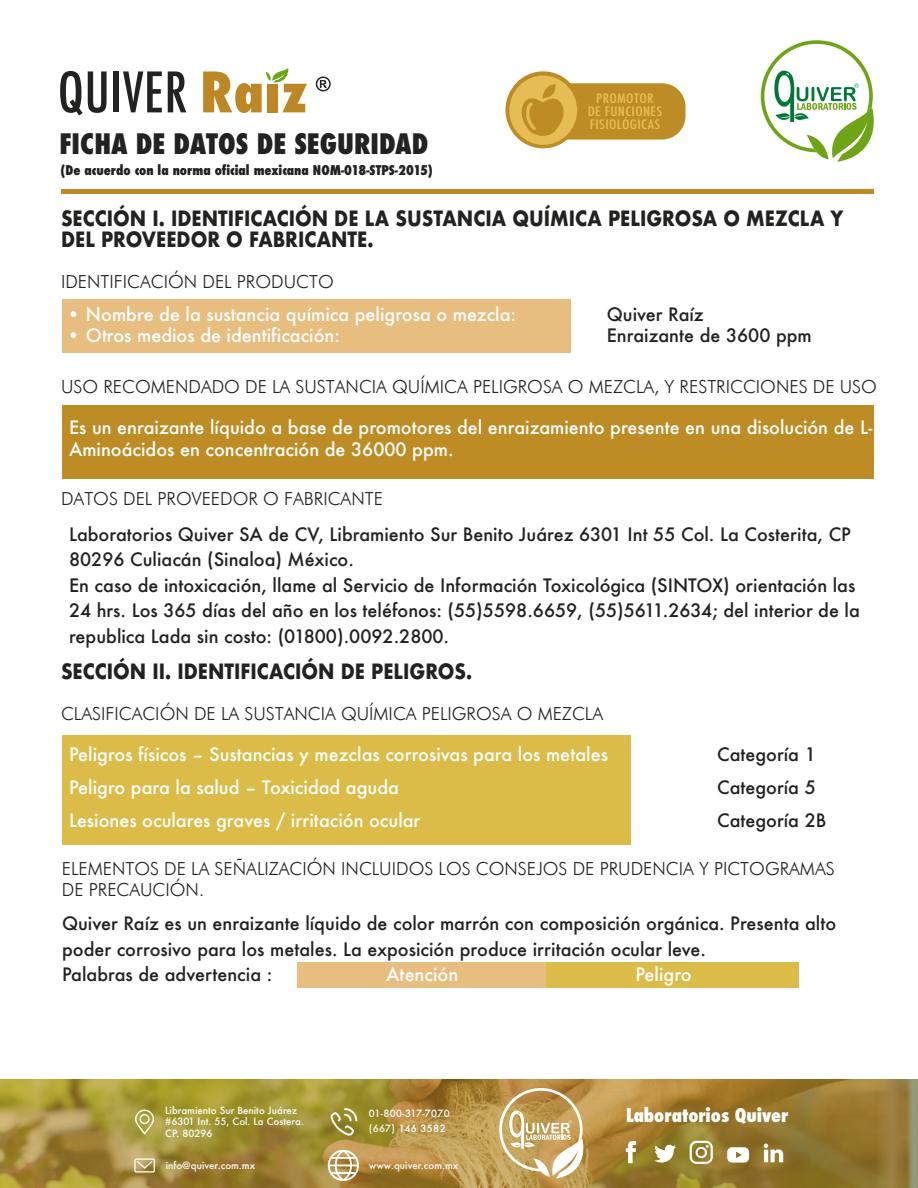
<style>
.page{position:relative;width:918px;height:1188px;background:#fff}
.page>*{position:absolute;margin:0;border:0;box-sizing:border-box;transform-origin:0 0}
.t1{font:800 condensed 27.45px "Futura";color:#222221}
.t2{font:700 20.55px/21.6px "Futura";color:#222221;scale:.88 1}
.t3{font:800 condensed 18.3px "Futura";color:#fff}
.t4{font:500 18px/25.5px "Futura";color:#222221}
.t5{font:500 18px/21.6px "Futura";color:#fff}
.t6{font:300 18px/21.6px "Futura BT";color:#222221}
.t7{font:800 condensed 13.05px "Futura";color:#222221}
.t8{font:500 condensed 12.75px/13.2px "Futura";letter-spacing:.02em;color:#e7be52;text-align:center;scale:1.21 1}
.t9{font:500 9.75px/11.7px "Futura";color:#fff}
.t10{font:500 9.75px/15px "Futura";letter-spacing:.04em;color:#fff}
</style>
<div class="page">
<div style="left:538px;top:83px;width:148px;height:57px;background:#be8c24;border-radius:23px"></div>
<svg style="left:505px;top:71px;width:76px;height:77px"></svg>
<div style="left:509px;top:76px;width:68px;height:69px;background:#e6bc54;border-radius:50%"></div>
<svg style="left:521px;top:84px;width:43px;height:52px"></svg>
<hr style="left:61px;top:190px;width:813px;height:4px;background:#be8c24">
<svg style="left:0;top:1079px;width:918px;height:109px;background:#a38737"></svg>
<svg style="left:499px;top:1088px;width:84px;height:90px"></svg>
<svg style="left:135px;top:1110px;width:19px;height:24px"></svg>
<svg style="left:328px;top:1150px;width:31px;height:31px"></svg>
<svg style="left:330px;top:1108px;width:27px;height:28px"></svg>
<svg style="left:134px;top:1158px;width:21px;height:15px"></svg>
<svg style="left:727px;top:1147px;width:22px;height:16px"></svg>
<svg style="left:654px;top:1145px;width:22px;height:18px"></svg>
<svg style="left:626px;top:1141px;width:10px;height:22px"></svg>
<svg style="left:690px;top:1141px;width:23px;height:23px"></svg>
<svg style="left:764px;top:1144px;width:19px;height:18px"></svg>
<div style="left:297px;top:962px;width:253px;height:26px;background:#e8be80"></div>
<div style="left:546px;top:962px;width:252px;height:26px;background:#dcbc48"></div>
<div style="left:62px;top:406px;width:812px;height:73px;background:#be8c24"></div>
<div style="left:62px;top:299px;width:509px;height:54px;background:#e8be80"></div>
<div style="left:62px;top:735px;width:569px;height:109px;background:#dcbc48"></div>
<svg style="left:60px;top:71px;width:47px;height:45px"></svg>
<div style="left:114px;top:71px;width:5px;height:41px;background:#222221"></div>
<svg style="left:123px;top:71px;width:39px;height:41px"></svg>
<svg style="left:168px;top:71px;width:18px;height:41px"></svg>
<svg style="left:203px;top:68px;width:104px;height:45px"></svg>
<svg style="left:316px;top:77px;width:15px;height:14px"></svg>
<svg style="left:761px;top:40px;width:113px;height:122px"></svg>
<h1 class="t1" style="left:60px;top:125px;width:370px">FICHA DE DATOS DE SEGURIDAD</h1>
<p class="t7" style="left:60px;top:161px;width:374px">(De acuerdo con la norma oficial mexicana NOM-018-STPS-2015)</p>
<p class="t8" style="left:588px;top:92px;width:63px">PROMOTOR<br>DE FUNCIONES<br>FISIOLÓGICAS</p>
<p class="t2" style="left:61px;top:207px;width:891px">SECCIÓN I. IDENTIFICACIÓN DE LA SUSTANCIA QUÍMICA PELIGROSA O MEZCLA Y<br>DEL PROVEEDOR O FABRICANTE.</p>
<p class="t6" style="left:61px;top:271px;width:274px">IDENTIFICACIÓN DEL PRODUCTO</p>
<p class="t5" style="left:67px;top:303px;width:451px">• Nombre de la sustancia química peligrosa o mezcla:</p>
<p class="t4" style="left:607px;top:301px;width:98px">Quiver Raíz</p>
<p class="t5" style="left:67px;top:325px;width:275px">• Otros medios de identificación:</p>
<p class="t4" style="left:607px;top:323px;width:207px">Enraizante de 3600 ppm</p>
<p class="t6" style="left:61px;top:375px;width:817px">USO RECOMENDADO DE LA SUSTANCIA QUÍMICA PELIGROSA O MEZCLA, Y RESTRICCIONES DE USO</p>
<p class="t5" style="left:69px;top:416px;width:805px">Es un enraizante líquido a base de promotores del enraizamiento presente en una disolución de L-<br>Aminoácidos en concentración de 36000 ppm.</p>
<p class="t6" style="left:61px;top:488px;width:323px">DATOS DEL PROVEEDOR O FABRICANTE</p>
<p class="t4" style="left:69px;top:521px;width:792px">Laboratorios Quiver SA de CV, Libramiento Sur Benito Juárez 6301 Int 55 Col. La Costerita, CP 80296 Culiacán (Sinaloa) México.<br>En caso de intoxicación, llame al Servicio de Información Toxicológica (SINTOX) orientación las 24 hrs. Los 365 días del año en los teléfonos: (55)5598.6659, (55)5611.2634; del interior de la republica Lada sin costo: (01800).0092.2800.</p>
<p class="t2" style="left:61px;top:661px;width:469px">SECCIÓN II. IDENTIFICACIÓN DE PELIGROS.</p>
<p class="t6" style="left:61px;top:702px;width:544px">CLASIFICACIÓN DE LA SUSTANCIA QUÍMICA PELIGROSA O MEZCLA</p>
<p class="t5" style="left:69px;top:743px;width:540px">Peligros físicos – Sustancias y mezclas corrosivas para los metales</p>
<p class="t4" style="left:717px;top:741px;width:100px">Categoría 1</p>
<p class="t5" style="left:69px;top:776px;width:331px">Peligro para la salud – Toxicidad aguda</p>
<p class="t4" style="left:717px;top:774px;width:100px">Categoría 5</p>
<p class="t5" style="left:69px;top:809px;width:353px">Lesiones oculares graves / irritación ocular</p>
<p class="t4" style="left:717px;top:807px;width:111px">Categoría 2B</p>
<p class="t6" style="left:62px;top:857px;width:774px">ELEMENTOS DE LA SEÑALIZACIÓN INCLUIDOS LOS CONSEJOS DE PRUDENCIA Y PICTOGRAMAS<br>DE PRECAUCIÓN.</p>
<p class="t4" style="left:62px;top:910px;width:776px">Quiver Raíz es un enraizante líquido de color marrón con composición orgánica. Presenta alto poder corrosivo para los metales. La exposición produce irritación ocular leve.<br>Palabras de advertencia :</p>
<p class="t5" style="left:386px;top:963px;width:74px">Atención</p>
<p class="t5" style="left:635px;top:963px;width:58px">Peligro</p>
<p class="t9" style="left:165px;top:1104px;width:140px">Libramiento Sur Benito Juárez #6301 Int. 55, Col. La Costera.<br>CP. 80296</p>
<p class="t9" style="left:166px;top:1159px;width:91px">info@quiver.com.mx</p>
<p class="t9" style="left:369px;top:1159px;width:91px">www.quiver.com.mx</p>
<p class="t10" style="left:369px;top:1105px;width:82px">01-800-317-7070 (667) 146 3582</p>
<p class="t3" style="left:626px;top:1103px;width:164px">Laboratorios Quiver</p>
</div>
